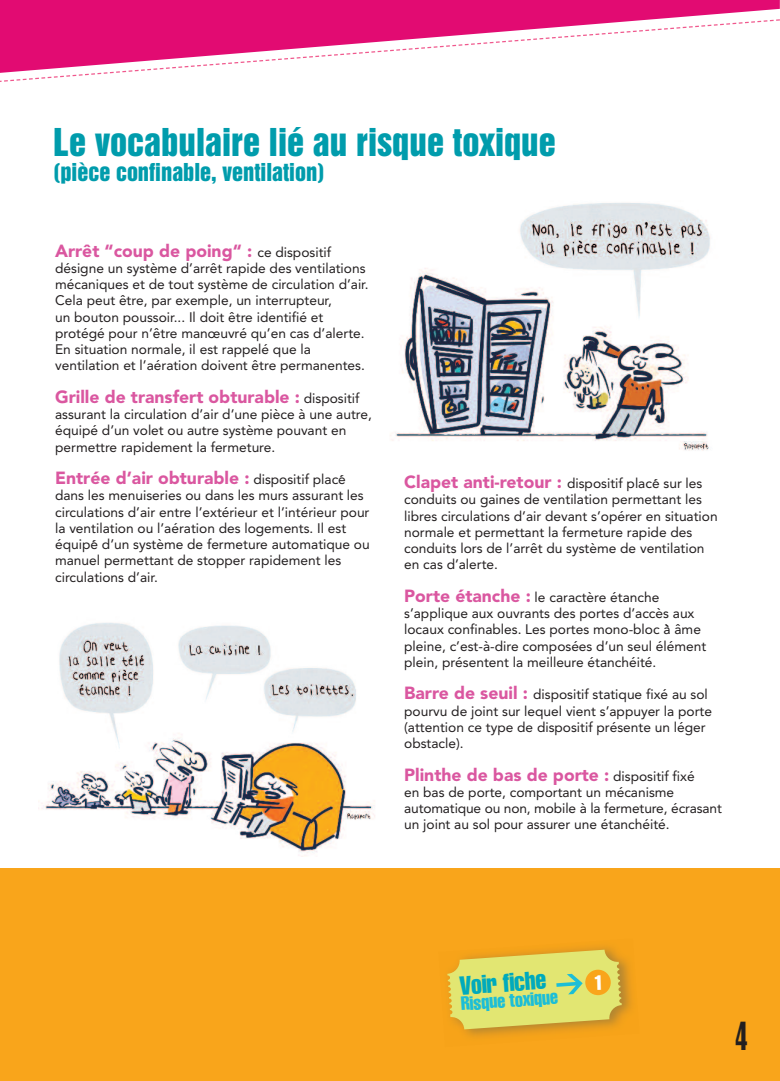
<style>
.page{position:relative;width:780px;height:1081px;background:#fff}
.page>*{position:absolute;margin:0;border:0;box-sizing:border-box;transform-origin:0 0}
.t1{font:37.5px "Swiss 924 BT Regular B";color:#231f20}
.t2{font:35px "Swiss 921 BT Regular A";color:#009cac}
.t3{font:extra-condensed 25px "Swiss 911 BT";color:#00aabc}
.t4{font:22.5px "Swiss 921 BT Regular A";color:#009cac}
.t5{font:extra-condensed 18.75px "Swiss 911 BT";color:#1cbed7}
.t6{font:900 17.5px "Avenir";color:#da57a0}
.t7{font:13.75px/16.2px "Avenir";color:#231f20}
.s1{font-weight:400;font-size:13.75px;color:#231f20}
.s2{font-family:"Baskerville";font-weight:700;font-style:italic;font-size:13.75px;color:#231f20}
.s3{font-family:"Baskerville";font-weight:700;font-style:italic}
.s4{font-weight:900;font-size:17.5px;color:#da57a0}
.s5{font-size:25.62px}
</style>
<div class="page">
<div style="left:0;top:868px;width:779px;height:213px;background:#f9a51b"></div>
<img style="left:38px;top:623px;width:337px;height:233px">
<img style="left:392px;top:203px;width:318px;height:248px">
<div style="left:0;top:1px;width:779px;height:18px;background:#e20b72"></div>
<svg style="left:0;top:19px;width:774px;height:63px"></svg>
<svg style="left:447px;top:946px;width:185px;height:91px"></svg>
<h2 class="t2" style="left:53px;top:119px;width:504px">Le vocabulaire lié au risque toxique</h2>
<h3 class="t4" style="left:53px;top:157px;width:273px">(pièce confinable, ventilation)</h3>
<p class="t6" style="left:55px;top:240px;width:277px">Arrêt “coup de poing“ : <span class="s1">ce dispositif</span></p>
<p class="t7" style="left:55px;top:260px;width:315px">désigne un système d’arrêt rapide des ventilations mécaniques et de tout système de circulation d’air.<br>Cela peut être, par exemple, un interrupteur,<br>un bouton poussoir... Il doit être identifié et protégé pour n’être manœuvré qu’en cas d’alerte.<br>En situation normale, il est rappelé que la ventilation et l’aération doivent être permanentes.</p>
<p class="t6" style="left:55px;top:386px;width:306px">Grille de transfert obturable : <span class="s1">dispositif</span></p>
<p class="t7" style="left:55px;top:406px;width:318px">assurant la circulation d’air d’une pièce à une autre, équipé d’un volet ou autre système pouvant en permettre rapidement la fermeture.</p>
<p class="t6" style="left:55px;top:467px;width:298px">Entrée d’air obturable : <span class="s1">dispositif place</span><span class="s2">́</span></p>
<p class="t7" style="left:55px;top:487px;width:316px">dans les menuiseries ou dans les murs assurant les circulations d’air entre l’extérieur et l’intérieur pour la ventilation ou l’aération des logements. Il est équipe<span class="s3">́</span>d’un système de fermeture automatique ou manuel permettant de stopper rapidement les circulations d’air.</p>
<p class="t7" style="left:404px;top:475px;width:315px"><span class="s4">Clapet anti-retour :</span> dispositif place<span class="s3">́</span>sur les conduits ou gaines de ventilation permettant les libres circulations d’air devant s’opérer en situation normale et permettant la fermeture rapide des conduits lors de l’arrêt du système de ventilation en cas d’alerte.</p>
<p class="t7" style="left:404px;top:589px;width:303px"><span class="s4">Porte étanche :</span> le caractère étanche s’applique aux ouvrants des portes d’accès aux locaux confinables. Les portes mono-bloc à<span class="s3">̀</span>âme pleine, c’est-à-dire composées d’un seul élément plein, présentent la meilleure étanchéité.</p>
<p class="t7" style="left:404px;top:686px;width:309px"><span class="s4">Barre de seuil :</span> dispositif statique fixé au sol pourvu de joint sur lequel vient s’appuyer la porte (attention ce type de dispositif présente un léger obstacle).</p>
<p class="t6" style="left:404px;top:764px;width:292px">Plinthe de bas de porte : <span class="s1">dispositif fixé</span></p>
<p class="t7" style="left:404px;top:784px;width:319px">en bas de porte, comportant un mécanisme automatique ou non, mobile à la fermeture, écrasant un joint au sol pour assurer une étanchéité.</p>
<h3 class="t3" style="left:458px;top:971px;width:88px;rotate:-4deg"><span class="s5">V</span>oir fiche</h3>
<h3 class="t5" style="left:460px;top:993px;width:99px;rotate:-4deg">Risque toxique</h3>
<h1 class="t1" style="left:735px;top:1013px;width:14px">4</h1>
</div>
